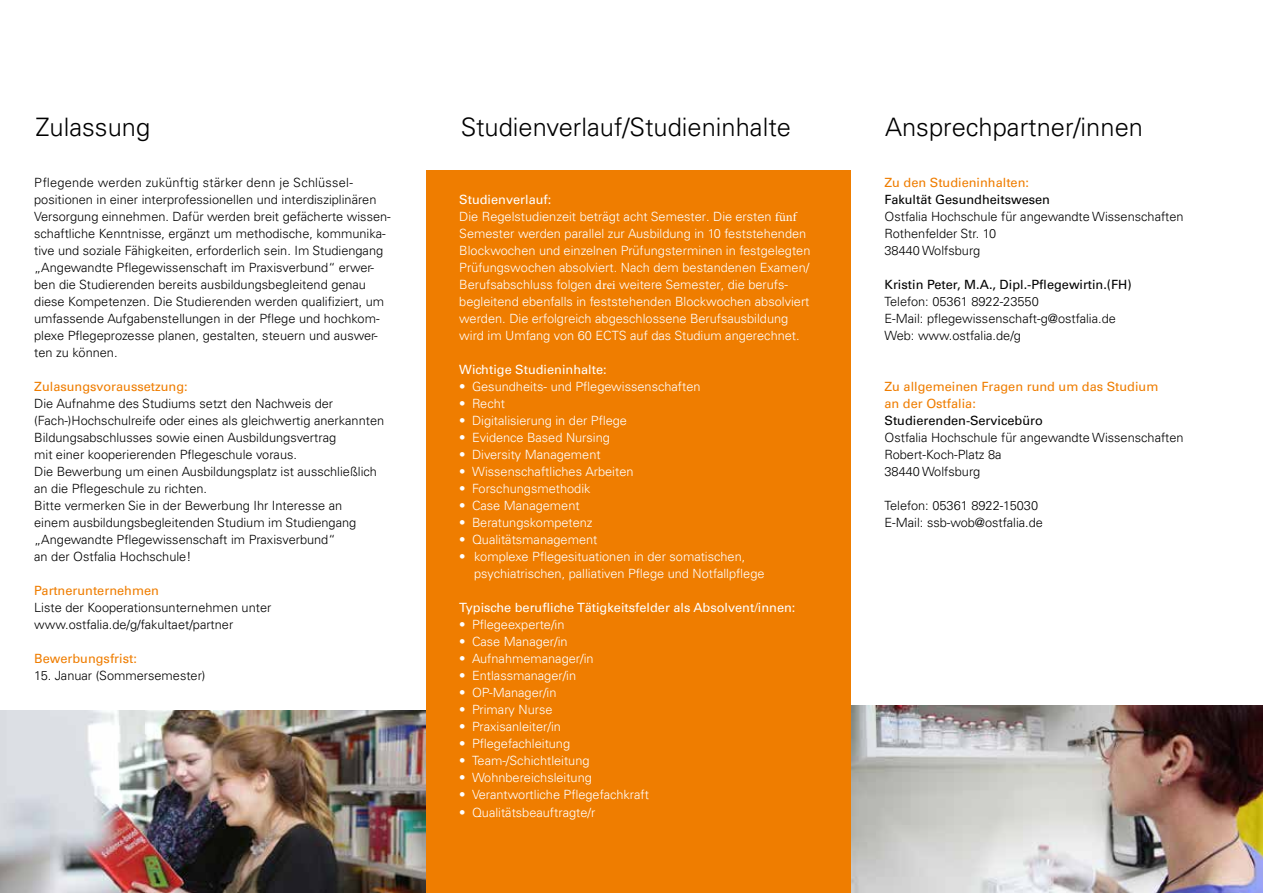
<style>
.page{position:relative;width:1263px;height:893px;background:#fff}
.page>*{position:absolute;margin:0;border:0;box-sizing:border-box;transform-origin:0 0}
.t1{font:300 25.5px "Univers LT Pro 45";color:#000}
.t2{font:300 12.75px/17px "Univers LT Pro 45";color:#000}
.t3{font:300 12.75px/17px "Univers LT Pro 45";color:#fff}
.t4{font:12.75px/17px "Univers LT Pro 55 Roman";color:#ef7d00}
.t5{font:12.75px "Univers LT Pro 55 Roman";color:#fff}
.t6{font:12.75px "Univers LT Pro 55 Roman";color:#000}
.s1{font-family:"Minion Pro";font-weight:400}
</style>
<div class="page">
<img style="left:850px;top:706px;width:413px;height:187px">
<div style="left:426px;top:171px;width:424px;height:722px;background:#ef7d00"></div>
<img style="left:0;top:710px;width:425px;height:183px">
<h1 class="t1" style="left:35px;top:110px;width:116px">Zulassung</h1>
<h1 class="t1" style="left:461px;top:110px;width:332px">Studienverlauf/Studieninhalte</h1>
<h1 class="t1" style="left:885px;top:110px;width:259px">Ansprechpartner/innen</h1>
<p class="t2" style="left:34px;top:174px;width:358px">Pflegende werden zukünftig stärker denn je Schlüssel&shy;positionen in einer interprofessionellen und interdisziplinären Versorgung einnehmen. Dafür werden breit gefächerte wissen&shy;schaftliche Kenntnisse, ergänzt um methodische, kommunika&shy;tive und soziale Fähigkeiten, erforderlich sein. Im Studiengang „Angewandte Pflegewissenschaft im Praxisverbund“ erwer&shy;ben die Studierenden bereits ausbildungsbegleitend genau diese Kompetenzen. Die Studierenden werden qualifiziert, um umfassende Aufgabenstellungen in der Pflege und hochkom&shy;plexe Pflegeprozesse planen, gestalten, steuern und auswer&shy;ten zu können.</p>
<p class="t4" style="left:34px;top:378px;width:155px">Zulasungsvoraussetzung:</p>
<p class="t2" style="left:34px;top:395px;width:351px">Die Aufnahme des Studiums setzt den Nachweis der (Fach-)Hochschulreife oder eines als gleichwertig anerkannten Bildungsabschlusses sowie einen Ausbildungsvertrag<br>mit einer kooperierenden Pflegeschule voraus.<br>Die Bewerbung um einen Ausbildungsplatz ist ausschließlich an die Pflegeschule zu richten.<br>Bitte vermerken Sie in der Bewerbung Ihr Interesse an<br>einem ausbildungsbegleitenden Studium im Studiengang „Angewandte Pflegewissenschaft im Praxisverbund“<br>an der Ostfalia Hochschule!</p>
<p class="t4" style="left:34px;top:582px;width:126px">Partnerunternehmen</p>
<p class="t2" style="left:34px;top:599px;width:239px">Liste der Kooperationsunternehmen unter www.ostfalia.de/g/fakultaet/partner</p>
<p class="t4" style="left:34px;top:650px;width:104px">Bewerbungsfrist:</p>
<p class="t2" style="left:34px;top:667px;width:173px">15. Januar (Sommersemester)</p>
<p class="t4" style="left:884px;top:174px;width:146px">Zu den Studieninhalten:</p>
<p class="t6" style="left:884px;top:191px;width:167px">Fakultät Gesundheitswesen</p>
<p class="t2" style="left:884px;top:208px;width:301px">Ostfalia Hochschule für angewandte Wissenschaften<br>Rothenfelder Str. 10<br>38440 Wolfsburg</p>
<p class="t6" style="left:884px;top:276px;width:249px">Kristin Peter, M.A., Dipl.-Pflegewirtin.(FH)</p>
<p class="t2" style="left:884px;top:293px;width:233px">Telefon: 05361 8922-23550<br>E-Mail: pflegewissenschaft-g@ostfalia.de<br>Web: www.ostfalia.de/g</p>
<p class="t4" style="left:884px;top:378px;width:275px">Zu allgemeinen Fragen rund um das Studium an der Ostfalia:</p>
<p class="t6" style="left:884px;top:412px;width:160px">Studierenden-Servicebüro</p>
<p class="t2" style="left:884px;top:429px;width:301px">Ostfalia Hochschule für angewandte Wissenschaften<br>Robert-Koch-Platz 8a<br>38440 Wolfsburg</p>
<p class="t2" style="left:884px;top:497px;width:160px">Telefon: 05361 8922-15030<br>E-Mail: ssb-wob@ostfalia.de</p>
<p class="t5" style="left:459px;top:191px;width:94px">Studienverlauf:</p>
<p class="t3" style="left:459px;top:208px;width:353px">Die Regelstudienzeit beträgt acht Semester. Die ersten <span class="s1">fünf </span>Semester werden parallel zur Ausbildung in 10 feststehenden Blockwochen und einzelnen Prüfungsterminen in festgelegten Prüfungswochen absolviert. Nach dem bestandenen Examen/ Berufsabschluss folgen <span class="s1">drei</span> weitere Semester, die berufs&shy;begleitend ebenfalls in feststehenden Blockwochen absolviert werden. Die erfolgreich abgeschlossene Berufsausbildung wird im Umfang von 60 ECTS auf das Studium angerechnet.</p>
<p class="t5" style="left:459px;top:361px;width:149px">Wichtige Studieninhalte:</p>
<p class="t3" style="left:459px;top:378px;width:243px">• Gesundheits- und Pflegewissenschaften</p>
<p class="t3" style="left:459px;top:395px;width:47px">• Recht</p>
<p class="t3" style="left:459px;top:412px;width:169px">• Digitalisierung in der Pflege</p>
<p class="t3" style="left:459px;top:429px;width:152px">• Evidence Based Nursing</p>
<p class="t3" style="left:459px;top:446px;width:143px">• Diversity Management</p>
<p class="t3" style="left:459px;top:463px;width:176px">• Wissenschaftliches Arbeiten</p>
<p class="t3" style="left:459px;top:480px;width:133px">• Forschungsmethodik</p>
<p class="t3" style="left:459px;top:497px;width:122px">• Case Management</p>
<p class="t3" style="left:459px;top:514px;width:135px">• Beratungskompetenz</p>
<p class="t3" style="left:459px;top:531px;width:140px">• Qualitätsmanagement</p>
<p class="t3" style="left:474px;top:548px;width:292px;text-indent:-15px">• komplexe Pflegesituationen in der somatischen, psychiatrischen, palliativen Pflege und Notfallpflege</p>
<p class="t5" style="left:459px;top:599px;width:338px">Typische berufliche Tätigkeitsfelder als Absolvent/innen:</p>
<p class="t3" style="left:459px;top:616px;width:107px">• Pflegeexperte/in</p>
<p class="t3" style="left:459px;top:633px;width:110px">• Case Manager/in</p>
<p class="t3" style="left:459px;top:650px;width:136px">• Aufnahmemanager/in</p>
<p class="t3" style="left:459px;top:667px;width:118px">• Entlassmanager/in</p>
<p class="t3" style="left:459px;top:684px;width:99px">• OP-Manager/in</p>
<p class="t3" style="left:459px;top:701px;width:95px">• Primary Nurse</p>
<p class="t3" style="left:459px;top:718px;width:103px">• Praxisanleiter/in</p>
<p class="t3" style="left:459px;top:735px;width:112px">• Pflegefachleitung</p>
<p class="t3" style="left:459px;top:752px;width:132px">• Team-/Schichtleitung</p>
<p class="t3" style="left:459px;top:769px;width:134px">• Wohnbereichsleitung</p>
<p class="t3" style="left:459px;top:786px;width:191px">• Verantwortliche Pflegefachkraft</p>
<p class="t3" style="left:459px;top:803px;width:138px">• Qualitätsbeauftragte/r</p>
</div>
